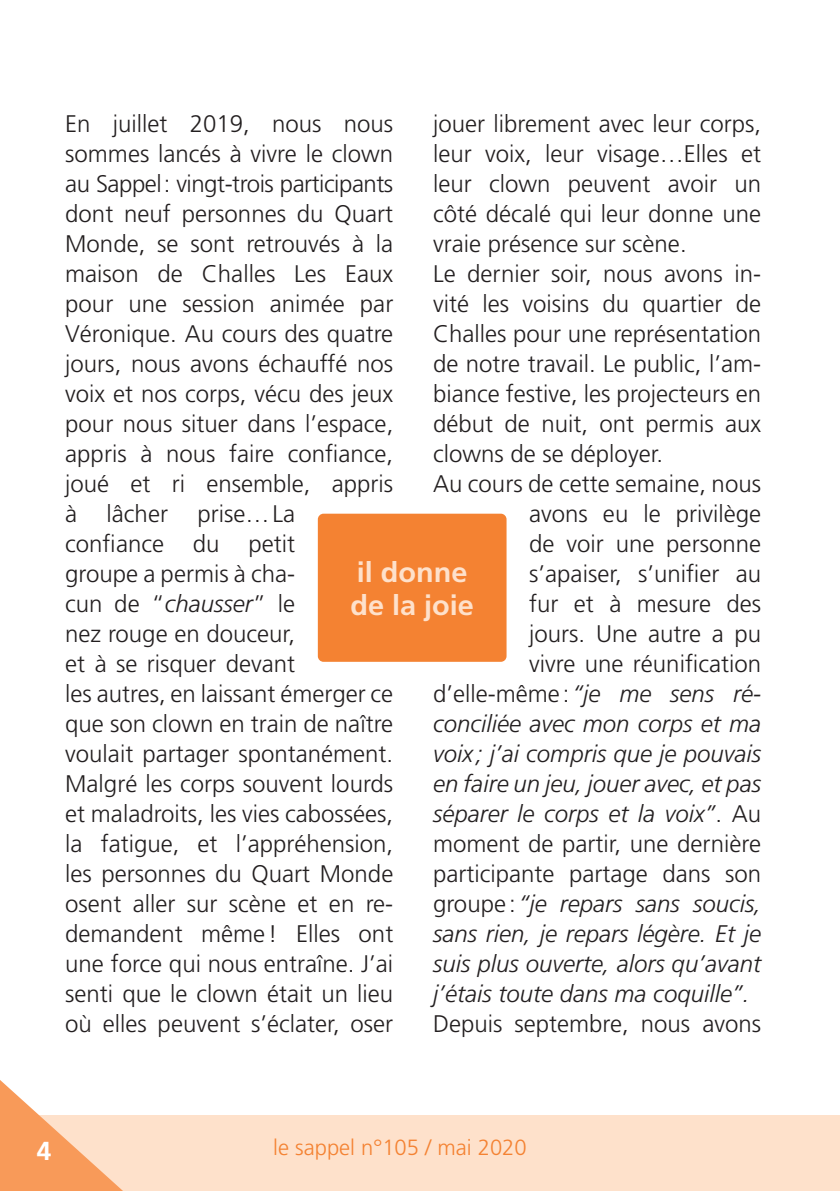
<style>
.page{position:relative;width:840px;height:1191px;background:#fff}
.page>*{position:absolute;margin:0;border:0;box-sizing:border-box;transform-origin:0 0}
.t1{font:700 28px/33.6px "Frutiger";color:#fee1cb}
.t2{font:700 26px "Frutiger";color:#fff}
.t3{font:300 24px/30px "Frutiger";color:#231f20;text-align:justify}
.t4{font:italic 300 24px "Frutiger";color:#231f20}
.t5{font:300 22px "Frutiger";color:#f48232}
.s1{font-style:italic}
.s2{font-style:normal}
</style>
<div class="page">
<div style="left:0;top:1115px;width:839px;height:76px;background:#fee1cb"></div>
<svg style="left:0;top:1080px;width:123px;height:111px"></svg>
<div style="left:317px;top:513px;width:189px;height:149px;background:#f48232;border-radius:6px"></div>
<p class="t3" style="left:65px;top:109px;width:329px;text-align:left">En juillet 2019, nous nous sommes lancés à vivre le clown au Sappel: vingt-trois participants dont neuf personnes du Quart<br>Monde, se sont retrouvés à la maison de Challes Les Eaux pour une session animée par<br>Véronique. Au cours des quatre jours, nous avons échauffé nos voix et nos corps, vécu des jeux pour nous situer dans l’espace, appris à nous faire confiance, joué et ri ensemble, appris à lâcher prise…La confiance du petit<br>groupe a permis à cha-<br>cun de “<span class="s1">chausser</span>” le<br>nez rouge en douceur,<br>et à se risquer devant<br>les autres, en laissant émerger ce que son clown en train de naître voulait partager spontanément.<br>Malgré les corps souvent lourds et maladroits, les vies cabossées, la fatigue, et l’appréhension, les personnes du Quart Monde osent aller sur scène et en re&shy;demandent même ! Elles ont une force qui nous entraîne. J’ai senti que le clown était un lieu où elles peuvent s’éclater, oser</p>
<p class="t3" style="left:433px;top:109px;width:329px">jouer librement avec leur corps, leur voix, leur visage…Elles et leur clown peuvent avoir un côté décalé qui leur donne une vraie présence sur scène.</p>
<p class="t3" style="left:433px;top:259px;width:329px">Le dernier soir, nous avons in&shy;vité les voisins du quartier de Challes pour une représentation de notre travail. Le public, l’am&shy;biance festive, les projecteurs en début de nuit, ont permis aux clowns de se déployer.</p>
<p class="t3" style="left:433px;top:469px;width:329px">Au cours de cette semaine, nous</p>
<p class="t3" style="left:529px;top:499px;width:233px">avons eu le privilège</p>
<p class="t3" style="left:529px;top:529px;width:233px">de voir une personne</p>
<p class="t3" style="left:529px;top:559px;width:233px">s’apaiser, s’unifier au</p>
<p class="t3" style="left:529px;top:589px;width:233px">fur et à mesure des</p>
<p class="t3" style="left:529px;top:619px;width:233px">jours. Une autre a pu</p>
<p class="t3" style="left:529px;top:649px;width:233px">vivre une réunification</p>
<p class="t3" style="left:433px;top:679px;width:329px">d’elle-même : <span class="s1">“je me sens ré-</span></p>
<p class="t4" style="left:433px;top:710px;width:329px">conciliée avec mon corps et ma</p>
<p class="t4" style="left:433px;top:740px;width:329px">voix ; j’ai compris que je pouvais</p>
<p class="t4" style="left:433px;top:770px;width:329px">en faire un jeu, jouer avec, et pas</p>
<p class="t4" style="left:433px;top:800px;width:329px">séparer le corps et la voix”<span class="s2">. Au</span></p>
<p class="t3" style="left:433px;top:829px;width:329px">moment de partir, une dernière</p>
<p class="t3" style="left:433px;top:859px;width:329px">participante partage dans son</p>
<p class="t4" style="left:433px;top:890px;width:329px"><span class="s2">groupe:</span> “je repars sans soucis,</p>
<p class="t4" style="left:433px;top:920px;width:329px">sans rien, je repars légère. Et je</p>
<p class="t4" style="left:433px;top:950px;width:329px">suis plus ouverte, alors qu’avant</p>
<p class="t4" style="left:433px;top:980px;width:318px">j’étais toute dans ma coquille”.</p>
<p class="t3" style="left:433px;top:1009px;width:329px">Depuis septembre, nous avons</p>
<p class="t1" style="left:350px;top:555px;width:125px">il donne de la joie</p>
<p class="t2" style="left:37px;top:1135px;width:16px">4</p>
<p class="t5" style="left:273px;top:1134px;width:255px">le sappel n°105 / mai 2020</p>
</div>
